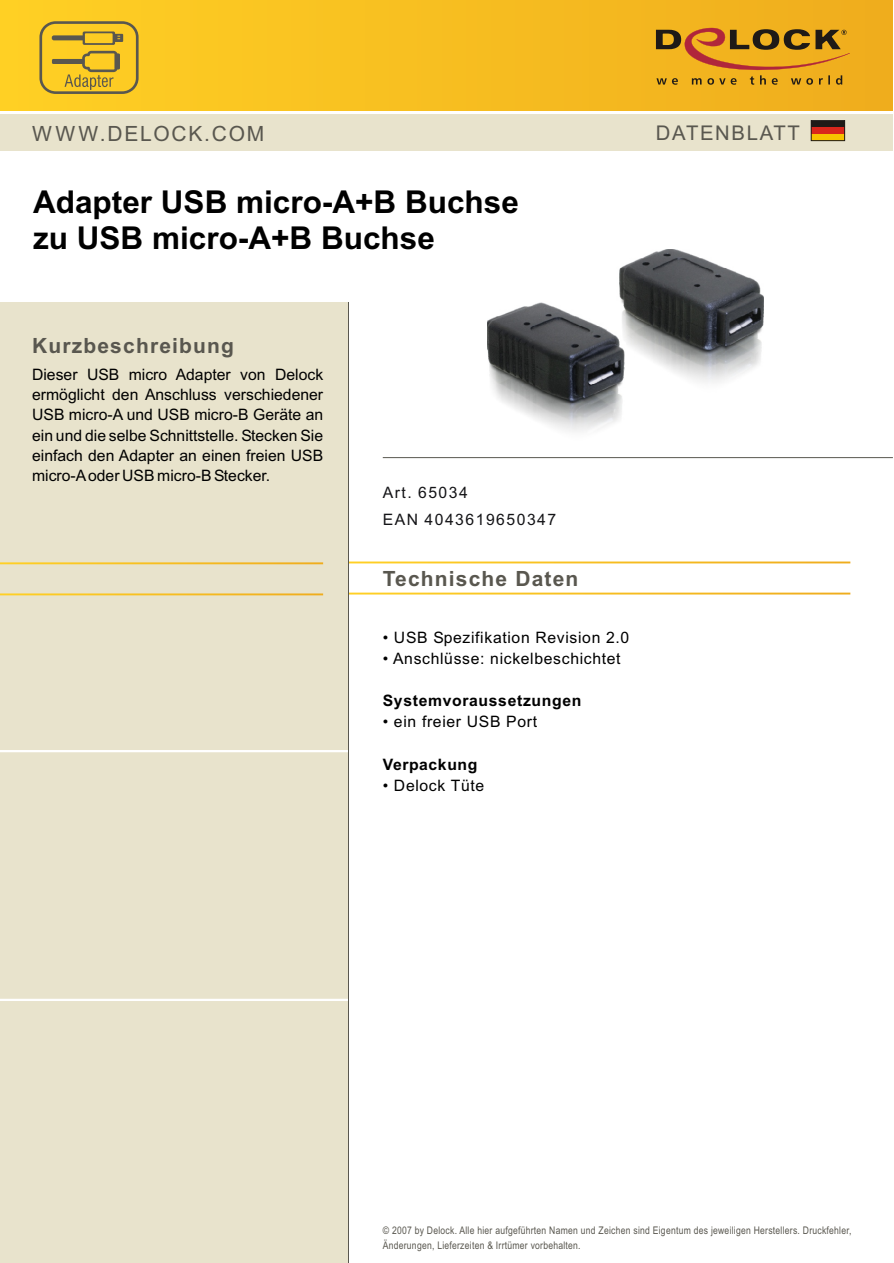
<style>
.page{position:relative;width:894px;height:1263px;background:#fff}
.page>*{position:absolute;margin:0;border:0;box-sizing:border-box;transform-origin:0 0}
.t1{font:700 31.5px/35.2px "Arial";color:#000}
.t2{font:700 21px "Arial";letter-spacing:.055em;color:#59574f}
.t3{font:21px "Arial";letter-spacing:.085em;color:#59574f}
.t4{font:20.25px "Arial";letter-spacing:.085em;color:#59574f}
.t5{font:15.75px/20.2px "Arial";letter-spacing:.04em;color:#000;text-align:justify}
.t6{font:700 15.75px "Arial";letter-spacing:.04em;color:#000}
.t7{font:15.75px/26.2px "Arial";letter-spacing:.095em;color:#141417}
.t8{font:10.5px/14.7px "Arial Narrow";letter-spacing:.025em;color:#59574f}
</style>
<div class="page">
<svg style="left:349px;top:562px;width:501px;height:33px"></svg>
<div style="left:0;top:303px;width:349px;height:960px;background:#e8e3cc"></div>
<hr style="left:383px;top:457px;width:510px;height:1px;background:#59574f">
<hr style="left:0;top:750px;width:349px;height:2px;background:#fff">
<hr style="left:0;top:999px;width:349px;height:2px;background:#fff">
<svg style="left:0;top:562px;width:323px;height:33px"></svg>
<div style="left:0;top:0;width:893px;height:110px;background:linear-gradient(to right,#ffd024,#efac1d)"></div>
<svg style="left:656px;top:27px;width:194px;height:58px;background:#c98c1f"></svg>
<div style="left:0;top:114px;width:893px;height:36px;background:#e8e3cc"></div>
<div style="left:811px;top:121px;width:34px;height:6px;background:#1f1a17"></div>
<div style="left:811px;top:127px;width:34px;height:7px;background:#d9261c"></div>
<div style="left:811px;top:134px;width:34px;height:7px;background:#f7c200"></div>
<div style="left:811px;top:120px;width:34px;height:21px;border:1px solid #1f1a17"></div>
<hr style="left:348px;top:303px;width:1px;height:960px;background:#59574f">
<svg style="left:39px;top:21px;width:100px;height:73px;background:#d4ae2e"></svg>
<img style="left:488px;top:249px;width:276px;height:183px">
<h2 class="t3" style="left:32px;top:126px;width:234px">WWW.DELOCK.COM</h2>
<p class="t4" style="left:656px;top:125px;width:146px">DATENBLATT</p>
<h1 class="t1" style="left:33px;top:188px;width:487px">Adapter USB micro-A+B Buchse zu USB micro-A+B Buchse</h1>
<h2 class="t2" style="left:32px;top:337px;width:203px">Kurzbeschreibung</h2>
<p class="t5" style="left:32px;top:366px;width:293px">Dieser USB micro Adapter von Delock ermöglicht den Anschluss verschiedener USB micro-A und USB micro-B Geräte an ein und die selbe Schnittstelle. Stecken Sie einfach den Adapter an einen freien USB micro-A oder USB micro-B Stecker.</p>
<p class="t7" style="left:383px;top:481px;width:175px">Art. 65034<br>EAN 4043619650347</p>
<h2 class="t2" style="left:383px;top:571px;width:197px">Technische Daten</h2>
<p class="t5" style="left:383px;top:629px;width:248px">• USB Spezifikation Revision 2.0</p>
<p class="t5" style="left:383px;top:650px;width:239px">• Anschlüsse: nickelbeschichtet</p>
<p class="t6" style="left:383px;top:695px;width:200px">Systemvoraussetzungen</p>
<p class="t5" style="left:383px;top:713px;width:156px">• ein freier USB Port</p>
<p class="t6" style="left:383px;top:758px;width:96px">Verpackung</p>
<p class="t5" style="left:383px;top:777px;width:103px">• Delock Tüte</p>
<p class="t8" style="left:383px;top:1224px;width:470px">© 2007 by Delock. Alle hier aufgeführten Namen und Zeichen sind Eigentum des jeweiligen Herstellers. Druckfehler,<br>Änderungen, Lieferzeiten &amp; Irrtümer vorbehalten.</p>
</div>
